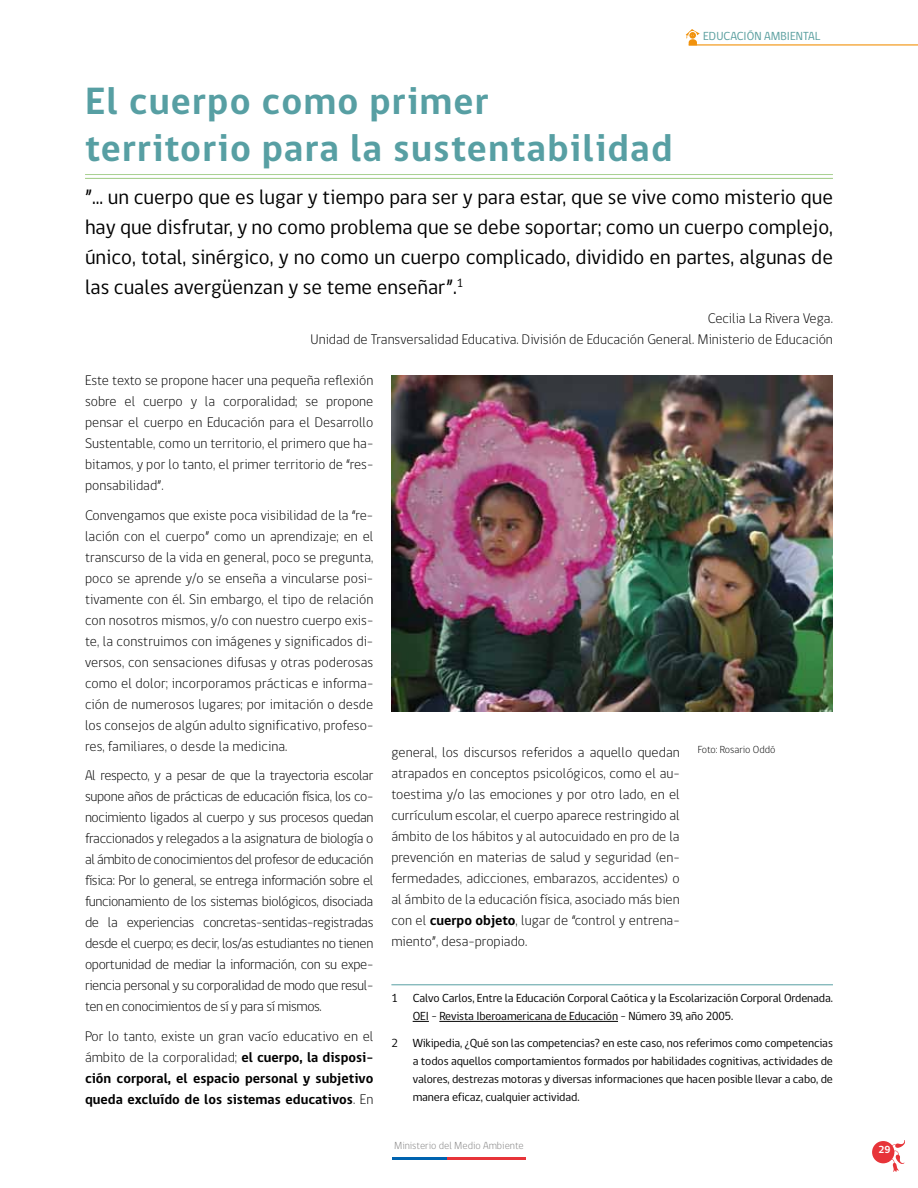
<style>
.page{position:relative;width:918px;height:1188px;background:#fff}
.page>*{position:absolute;margin:0;border:0;box-sizing:border-box;transform-origin:0 0}
.t1{font:700 39px/46.8px "gob CL";letter-spacing:.03em;color:#579fa3}
.t2{font:21px/30px "gob CL";color:#000;text-align:justify}
.t3{font:300 14.25px/21px "gob CL";color:#000;text-align:justify}
.t4{font:700 14.25px/21px "gob CL";color:#000;text-align:justify}
.t5{font:12px/18px "gob CL";letter-spacing:-.01em;color:#000}
.t6{font:12px "gob CL";color:#589e9e}
.t7{font:300 10.5px "gob CL";color:#818080}
.t8{font:300 10.5px "gob CL";color:#000}
.t9{font:700 10.5px "gob CL";color:#fff}
.s1{font-weight:300}
.s2{font-weight:700}
</style>
<div class="page">
<div style="left:872px;top:1141px;width:22px;height:22px;background:#e73439;border-radius:50%"></div>
<svg style="left:888px;top:1140px;width:17px;height:32px"></svg>
<hr style="left:393px;top:1157px;width:54px;height:3px;background:#0063af">
<hr style="left:447px;top:1157px;width:78px;height:3px;background:#e73439">
<hr style="left:689px;top:44px;width:229px;height:1px;background:#f1920c">
<svg style="left:686px;top:29px;width:14px;height:16px"></svg>
<hr style="left:391px;top:984px;width:442px;height:1px;background:#579fa3">
<svg style="left:413px;top:1021px;width:16px;height:1px"></svg>
<hr style="left:439px;top:1021px;width:179px;height:1px;background:#000">
<img style="left:391px;top:375px;width:442px;height:337px">
<hr style="left:85px;top:178px;width:748px;height:1px;background:#a8d090">
<hr style="left:85px;top:174px;width:748px;height:1px;background:#a8d090">
<p class="t6" style="left:703px;top:28px;width:70px">educación amb</p>
<p class="t6" style="left:787px;top:28px;width:35px">iental</p>
<h1 class="t1" style="left:85px;top:79px;width:589px">El cuerpo como primer<br>territorio para la sustentabilidad</h1>
<p class="t2" style="left:85px;top:182px;width:750px">”... un cuerpo que es lugar y tiempo para ser y para estar, que se vive como misterio que hay que disfrutar, y no como problema que se debe soportar; como un cuerpo complejo, único, total, sinérgico, y no como un cuerpo complicado, dividido en partes, algunas de las cuales avergüenzan y se teme enseñar”.<sup>1</sup></p>
<p class="t3" style="left:311px;top:308px;width:524px;text-align:right">Cecilia La Rivera Vega.<br>Unidad de Transversalidad Educativa. División de Educación General. Ministerio de Educación</p>
<p class="t3" style="left:85px;top:370px;width:290px">Este texto se propone hacer una pequeña reflexión sobre el cuerpo y la corporalidad; se propone pensar el cuerpo en Educación para el Desarrollo Sustentable, como un territorio, el primero que ha&shy;bitamos, y por lo tanto, el primer territorio de “res&shy;ponsabilidad”.</p>
<p class="t3" style="left:85px;top:505px;width:290px">Convengamos que existe poca visibilidad de la “re&shy;lación con el cuerpo” como un aprendizaje; en el transcurso de la vida en general, poco se pregunta, poco se aprende y/o se enseña a vincularse posi&shy;tivamente con él. Sin embargo, el tipo de relación con nosotros mismos, y/o con nuestro cuerpo exis&shy;te, la construimos con imágenes y significados di&shy;versos, con sensaciones difusas y otras poderosas como el dolor; incorporamos prácticas e informa&shy;ción de numerosos lugares; por imitación o desde los consejos de algún adulto significativo, profeso&shy;res, familiares, o desde la medicina.</p>
<p class="t3" style="left:85px;top:765px;width:290px">Al respecto, y a pesar de que la trayectoria escolar supone años de prácticas de educación física, los co&shy;nocimiento ligados al cuerpo y sus procesos quedan fraccionados y relegados a la asignatura de biología o al ámbito de conocimientos del profesor de educación física: Por lo general, se entrega información sobre el funcionamiento de los sistemas biológicos, disociada de la experiencias concretas-sentidas-registradas desde el cuerpo; es decir, los/as estudiantes no tienen oportunidad de mediar la información, con su expe&shy;riencia personal y su corporalidad de modo que resul&shy;ten en conocimientos de sí y para sí mismos.</p>
<p class="t4" style="left:85px;top:1026px;width:290px"><span class="s1">Por lo tanto, existe un gran vacío educativo en el ámbito de la corporalidad;</span> el cuerpo, la disposi&shy;ción corporal, el espacio personal y subjetivo queda excluído de los sistemas educativos<span class="s1">. En</span></p>
<p class="t3" style="left:391px;top:742px;width:290px">general, los discursos referidos a aquello quedan atrapados en conceptos psicológicos, como el au&shy;toestima y/o las emociones y por otro lado, en el currículum escolar, el cuerpo aparece restringido al ámbito de los hábitos y al autocuidado en pro de la prevención en materias de salud y seguridad (en&shy;fermedades, adicciones, embarazos, accidentes) o al ámbito de la educación física, asociado más bien con el <span class="s2">cuerpo objeto</span>, lugar de “control y entrena&shy;miento”, desa-propiado.</p>
<p class="t8" style="left:698px;top:743px;width:79px">Foto: Rosario Oddó</p>
<p class="t5" style="left:413px;top:989px;width:422px;text-indent:-21px">1 Calvo Carlos, Entre la Educación Corporal Caótica y la Escolarización Corporal Ordenada.<br>OEI - Revista I beroamericana de Educación - Número 39, año 2005.</p>
<p class="t5" style="left:413px;top:1034px;width:422px;text-align:justify;text-indent:-21px">2 Wikipedia, ¿Qué son las competencias? en este caso, nos referimos como competencias a todos aquellos comportamientos formados por habilidades cognitivas, actividades de valores, destrezas motoras y diversas informaciones que hacen posible llevar a cabo, de manera eficaz, cualquier actividad.</p>
<p class="t7" style="left:394px;top:1138px;width:131px">Ministerio del Medio Ambiente</p>
<p class="t9" style="left:879px;top:1142px;width:14px">29</p>
</div>
